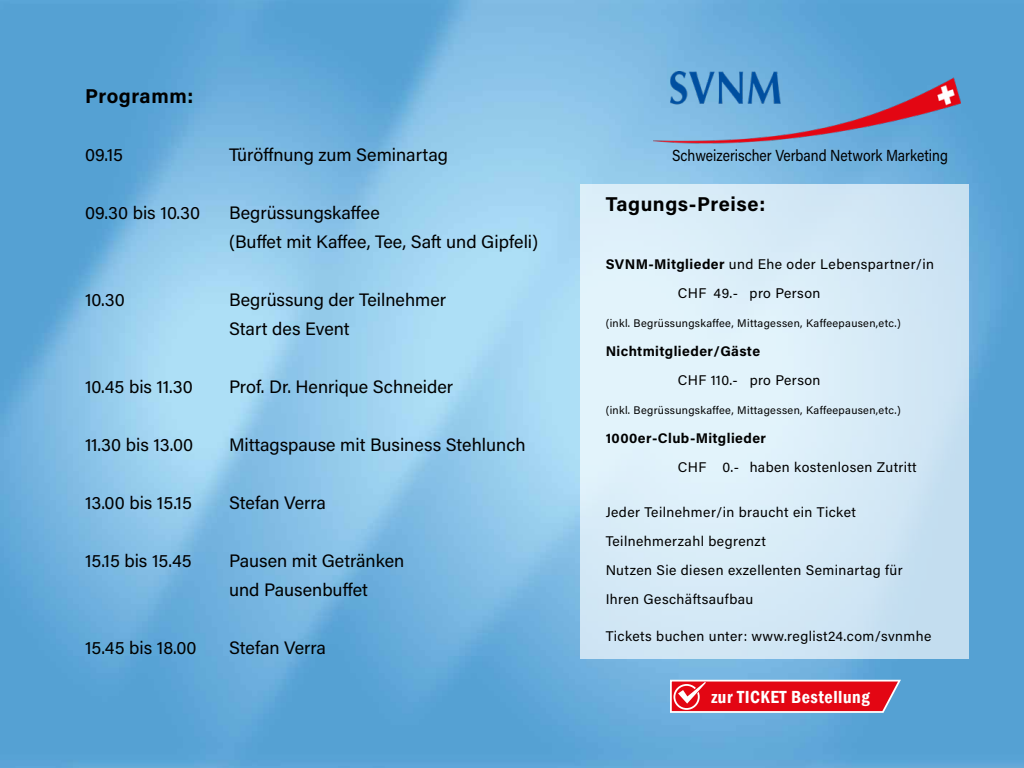
<style>
.page{position:relative;width:1024px;height:768px;background:#fff}
.page>*{position:absolute;margin:0;border:0;box-sizing:border-box;transform-origin:0 0}
.t1{font:700 20px "Acumin Pro";letter-spacing:.03em;color:#000}
.t2{font:18px/29px "Acumin Pro";color:#000}
.t3{font:600 condensed 18px "Franklin Gothic";letter-spacing:.03em;color:#fff}
.t4{font:16px "Acumin Pro";color:#000;scale:.87 1}
.t5{font:14px/29px "Acumin Pro";letter-spacing:.03em;color:#000}
.t6{font:700 14px "Acumin Pro";letter-spacing:.03em;color:#000}
.t7{font:11px "Acumin Pro";letter-spacing:.03em;color:#000}
.s1{font-weight:700}
</style>
<div class="page">
<img style="left:0;top:0;width:1024px;height:768px">
<img style="left:653px;top:72px;width:308px;height:73px">
<svg style="left:669px;top:679px;width:233px;height:35px;background:#da3948"></svg>
<div style="left:580px;top:184px;width:389px;height:475px;background:linear-gradient(to right,#e2f3fb,#cce3f3)"></div>
<p class="t1" style="left:85px;top:82px;width:110px">Programm:</p>
<p class="t2" style="left:85px;top:139px;width:40px">09.15</p>
<p class="t2" style="left:229px;top:139px;width:221px">Türöffnung zum Seminartag</p>
<p class="t2" style="left:85px;top:197px;width:117px">09.30 bis 10.30</p>
<p class="t2" style="left:229px;top:197px;width:311px">Begrüssungskaffee<br>(Buffet mit Kaffee, Tee, Saft und Gipfeli)</p>
<p class="t2" style="left:85px;top:284px;width:41px">10.30</p>
<p class="t2" style="left:229px;top:284px;width:219px">Begrüssung der Teilnehmer<br>Start des Event</p>
<p class="t2" style="left:85px;top:371px;width:109px">10.45 bis 11.30</p>
<p class="t2" style="left:229px;top:371px;width:226px">Prof. Dr. Henrique Schneider</p>
<p class="t2" style="left:85px;top:429px;width:110px">11.30 bis 13.00</p>
<p class="t2" style="left:229px;top:429px;width:298px">Mittagspause mit Business Stehlunch</p>
<p class="t2" style="left:85px;top:487px;width:108px">13.00 bis 15.15</p>
<p class="t2" style="left:229px;top:487px;width:98px">Stefan Verra</p>
<p class="t2" style="left:85px;top:545px;width:108px">15.15 bis 15.45</p>
<p class="t2" style="left:229px;top:545px;width:177px">Pausen mit Getränken und Pausenbuffet</p>
<p class="t2" style="left:85px;top:632px;width:113px">15.45 bis 18.00</p>
<p class="t2" style="left:229px;top:632px;width:98px">Stefan Verra</p>
<p class="t4" style="left:672px;top:145px;width:318px">Schweizerischer Verband Network Marketing</p>
<p class="t1" style="left:606px;top:190px;width:161px">Tagungs-Preise:</p>
<p class="t5" style="left:678px;top:249px;width:258px;text-indent:-72px"><span class="s1">SVNM-Mitglieder</span> und Ehe oder Lebenspartner/in<br>CHF 49.- pro Person</p>
<p class="t7" style="left:606px;top:315px;width:297px">(inkl. Begrüssungskaffee, Mittagessen, Kaffeepausen,etc.)</p>
<p class="t6" style="left:606px;top:341px;width:156px">Nichtmitglieder/Gäste</p>
<p class="t5" style="left:678px;top:365px;width:144px">CHF 110.- pro Person</p>
<p class="t7" style="left:606px;top:402px;width:297px">(inkl. Begrüssungskaffee, Mittagessen, Kaffeepausen,etc.)</p>
<p class="t6" style="left:606px;top:428px;width:162px">1000er-Club-Mitglieder</p>
<p class="t5" style="left:678px;top:452px;width:241px">CHF 0.- haben kostenlosen Zutritt</p>
<p class="t5" style="left:606px;top:497px;width:299px">Jeder Teilnehmer/in braucht ein Ticket Teilnehmerzahl begrenzt<br>Nutzen Sie diesen exzellenten Seminartag für Ihren Geschäftsaufbau</p>
<p class="t5" style="left:606px;top:621px;width:327px">Tickets buchen unter: www.reglist24.com/svnmhe</p>
<p class="t3" style="left:711px;top:685px;width:160px">zur TICKET Bestellung</p>
</div>
